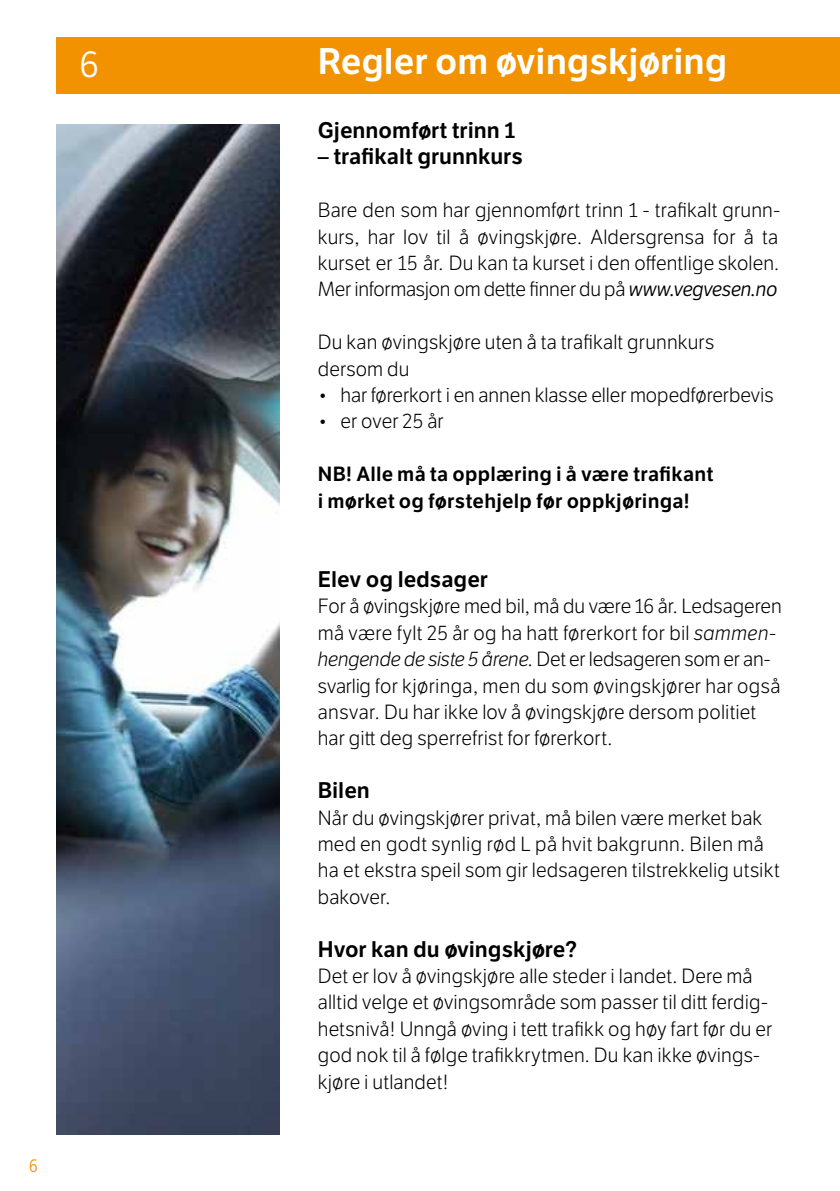
<style>
.page{position:relative;width:840px;height:1191px;background:#fff}
.page>*{position:absolute;margin:0;border:0;box-sizing:border-box;transform-origin:0 0}
.t1{font:600 36px "LFT Etica";color:#fff}
.t2{font:36px "LFT Etica";color:#fff}
.t3{font:600 22px "LFT Etica";color:#000}
.t4{font:300 20px/26.4px "LFT Etica";letter-spacing:.01em;color:#000}
.t5{font:600 20px/26.4px "LFT Etica";letter-spacing:.01em;color:#000}
.t6{font:300 condensed 18px "Frutiger LT Std";color:#f39200}
.s1{font-weight:400;font-style:italic}
.s2{font-style:italic}
</style>
<div class="page">
<div style="left:57px;top:37px;width:782px;height:57px;background:#f39200"></div>
<img style="left:57px;top:125px;width:222px;height:1009px">
<h1 class="t2" style="left:79px;top:44px;width:21px">6</h1>
<p class="t6" style="left:29px;top:1155px;width:10px">6</p>
<h1 class="t1" style="left:317px;top:40px;width:411px">Regler om øvingskjøring</h1>
<p class="t3" style="left:317px;top:117px;width:198px">Gjennomført trinn 1</p>
<p class="t3" style="left:317px;top:143px;width:206px">– trafikalt grunnkurs</p>
<p class="t4" style="left:317px;top:197px;width:463px;text-align:justify">Bare den som har gjennomført trinn 1 - trafikalt grunn&shy;kurs, har lov til å øvingskjøre. Aldersgrensa for å ta kurset er 15 år. Du kan ta kurset i den offentlige skolen.<br>Mer informasjon om dette finner du på <span class="s1">www.vegvesen.no</span></p>
<p class="t4" style="left:317px;top:329px;width:397px">Du kan øvingskjøre uten å ta trafikalt grunnkurs dersom du</p>
<p class="t4" style="left:317px;top:382px;width:457px">• har førerkort i en annen klasse eller mopedførerbevis</p>
<p class="t4" style="left:317px;top:409px;width:127px">• er over 25 år</p>
<p class="t5" style="left:317px;top:461px;width:397px">NB! Alle må ta opplæring i å være trafikant i mørket og førstehjelp før oppkjøringa!</p>
<p class="t3" style="left:317px;top:566px;width:172px">Elev og ledsager</p>
<p class="t4" style="left:317px;top:593px;width:465px">For å øvingskjøre med bil, må du være 16 år. Ledsageren må være fylt 25 år og ha hatt førerkort for bil <span class="s2">sammen&shy;hengende de siste 5 årene.</span> Det er ledsageren som er an&shy;svarlig for kjøringa, men du som øvingskjører har også ansvar. Du har ikke lov å øvingskjøre dersom politiet har gitt deg sperrefrist for førerkort.</p>
<p class="t3" style="left:317px;top:777px;width:54px">Bilen</p>
<p class="t4" style="left:317px;top:805px;width:463px">Når du øvingskjører privat, må bilen være merket bak med en godt synlig rød L på hvit bakgrunn. Bilen må ha et ekstra speil som gir ledsageren tilstrekkelig utsikt bakover.</p>
<p class="t3" style="left:317px;top:935px;width:261px">Hvor kan du øvingskjøre?</p>
<p class="t4" style="left:317px;top:963px;width:455px">Det er lov å øvingskjøre alle steder i landet. Dere må alltid velge et øvingsområde som passer til ditt ferdig&shy;hetsnivå! Unngå øving i tett trafikk og høy fart før du er god nok til å følge trafikkrytmen. Du kan ikke øvings&shy;kjøre i utlandet!</p>
</div>
